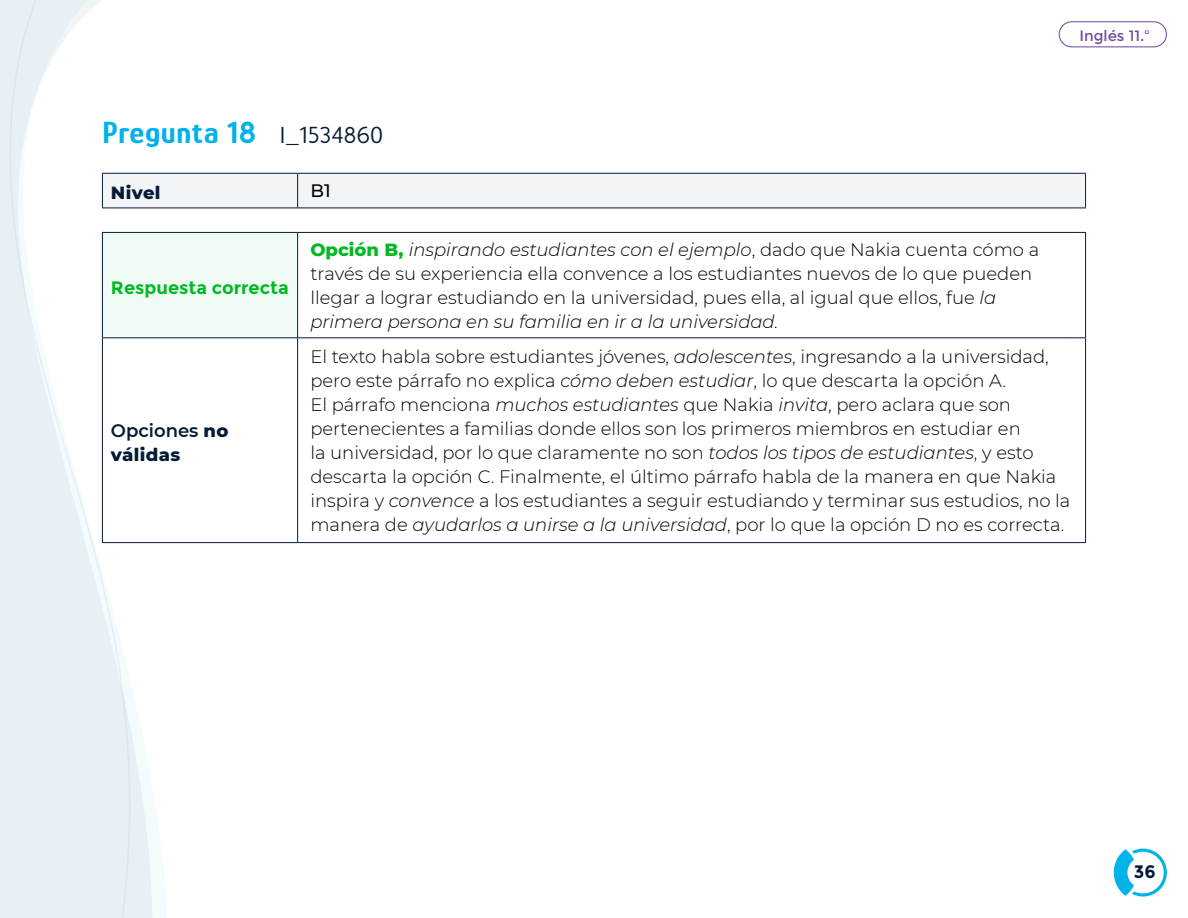
<style>
.page{position:relative;width:1188px;height:918px;background:#fff}
.page>*{position:absolute;margin:0;border:0;box-sizing:border-box;transform-origin:0 0}
.Subtítulos{font:700 31.5px "Glory";letter-spacing:.02em;color:#00b2e9}
.Texto_especificacion{font:300 18px/24px "Montserrat";color:#000}
.Encabezado_especific{font:800 18px/24px "Montserrat";letter-spacing:.02em;color:#021c38}
.Encabezado_especific-2{font:700 18px "Montserrat";color:#00b924}
.t1{font:700 18px "Montserrat";color:#021c38}
.Texto_especificacion-2{font:500 18px "Montserrat";color:#000}
.t2{font:15px "Montserrat";color:#704d9f}
.s1{font-weight:400;font-size:24px;color:#021c38}
.s2{font-weight:600}
.s3{font-weight:800;color:#00b924}
.s4{font-style:italic}
</style>
<div class="page">
<svg style="left:1114px;top:849px;width:53px;height:48px"></svg>
<svg style="left:152px;top:172px;width:16px;height:746px"></svg>
<svg style="left:0;top:0;width:152px;height:918px;fill:#e7f0f4"></svg>
<svg style="left:9px;top:0;width:121px;height:918px"></svg>
<div style="left:1059px;top:21px;width:108px;height:26px;border:1px solid #704d9f;border-radius:13px"></div>
<div style="left:103px;top:174px;width:982px;height:34px;background:#f3f4f5"></div>
<hr style="left:102px;top:173px;width:196px;height:1px;background:#021c38">
<hr style="left:102px;top:174px;width:1px;height:34px;background:#021c38">
<hr style="left:298px;top:173px;width:788px;height:1px;background:#021c38">
<hr style="left:297px;top:174px;width:1px;height:34px;background:#021c38">
<hr style="left:1085px;top:174px;width:1px;height:34px;background:#021c38">
<hr style="left:102px;top:208px;width:196px;height:1px;background:#021c38">
<hr style="left:298px;top:208px;width:788px;height:1px;background:#021c38">
<svg style="left:103px;top:233px;width:982px;height:309px"></svg>
<hr style="left:102px;top:337px;width:196px;height:1px;background:#021c38">
<hr style="left:102px;top:338px;width:1px;height:204px;background:#021c38">
<hr style="left:298px;top:337px;width:788px;height:1px;background:#021c38">
<hr style="left:297px;top:338px;width:1px;height:204px;background:#021c38">
<hr style="left:1085px;top:338px;width:1px;height:204px;background:#021c38">
<hr style="left:102px;top:542px;width:196px;height:1px;background:#021c38">
<hr style="left:298px;top:542px;width:788px;height:1px;background:#021c38">
<hr style="left:298px;top:232px;width:788px;height:1px;background:#021c38">
<hr style="left:1085px;top:233px;width:1px;height:104px;background:#021c38">
<hr style="left:102px;top:232px;width:196px;height:1px;background:#021c38">
<hr style="left:102px;top:233px;width:1px;height:104px;background:#021c38">
<hr style="left:297px;top:233px;width:1px;height:104px;background:#021c38">
<p class="t2" style="left:1079px;top:27px;width:72px">Inglés 11.º</p>
<p class="Subtítulos" style="left:102px;top:113px;width:283px">Pregunta 18 <span class="s1">I_1534860</span></p>
<p class="Encabezado_especific" style="left:111px;top:180px;width:51px">Nivel</p>
<p class="Texto_especificacion-2" style="left:310px;top:178px;width:22px">B1</p>
<p class="Encabezado_especific-2" style="left:111px;top:277px;width:179px">Respuesta correcta</p>
<p class="Encabezado_especific" style="left:111px;top:418px;width:119px"><span class="s2">Opciones</span> no válidas</p>
<p class="Texto_especificacion" style="left:310px;top:237px;width:730px"><span class="s3">Opción B,</span> <span class="s4">inspirando estudiantes con el ejemplo</span>, dado que Nakia cuenta cómo a través de su experiencia ella convence a los estudiantes nuevos de lo que pueden llegar a lograr estudiando en la universidad, pues ella, al igual que ellos, fue <span class="s4">la primera persona en su familia en ir a la universidad.</span></p>
<p class="Texto_especificacion" style="left:310px;top:344px;width:762px">El texto habla sobre estudiantes jóvenes, <span class="s4">adolescentes</span>, ingresando a la universidad, pero este párrafo no explica <span class="s4">cómo deben estudiar</span>, lo que descarta la opción A.<br>El párrafo menciona <span class="s4">muchos estudiantes</span> que Nakia <span class="s4">invita</span>, pero aclara que son pertenecientes a familias donde ellos son los primeros miembros en estudiar en<br>la universidad, por lo que claramente no son <span class="s4">todos los tipos de estudiantes</span>, y esto descarta la opción C. Finalmente, el último párrafo habla de la manera en que Nakia inspira y <span class="s4">convence</span> a los estudiantes a seguir estudiando y terminar sus estudios, no la manera de <span class="s4">ayudarlos a unirse a la universidad</span>, por lo que la opción D no es correcta.</p>
<p class="t1" style="left:1134px;top:861px;width:23px">36</p>
</div>
